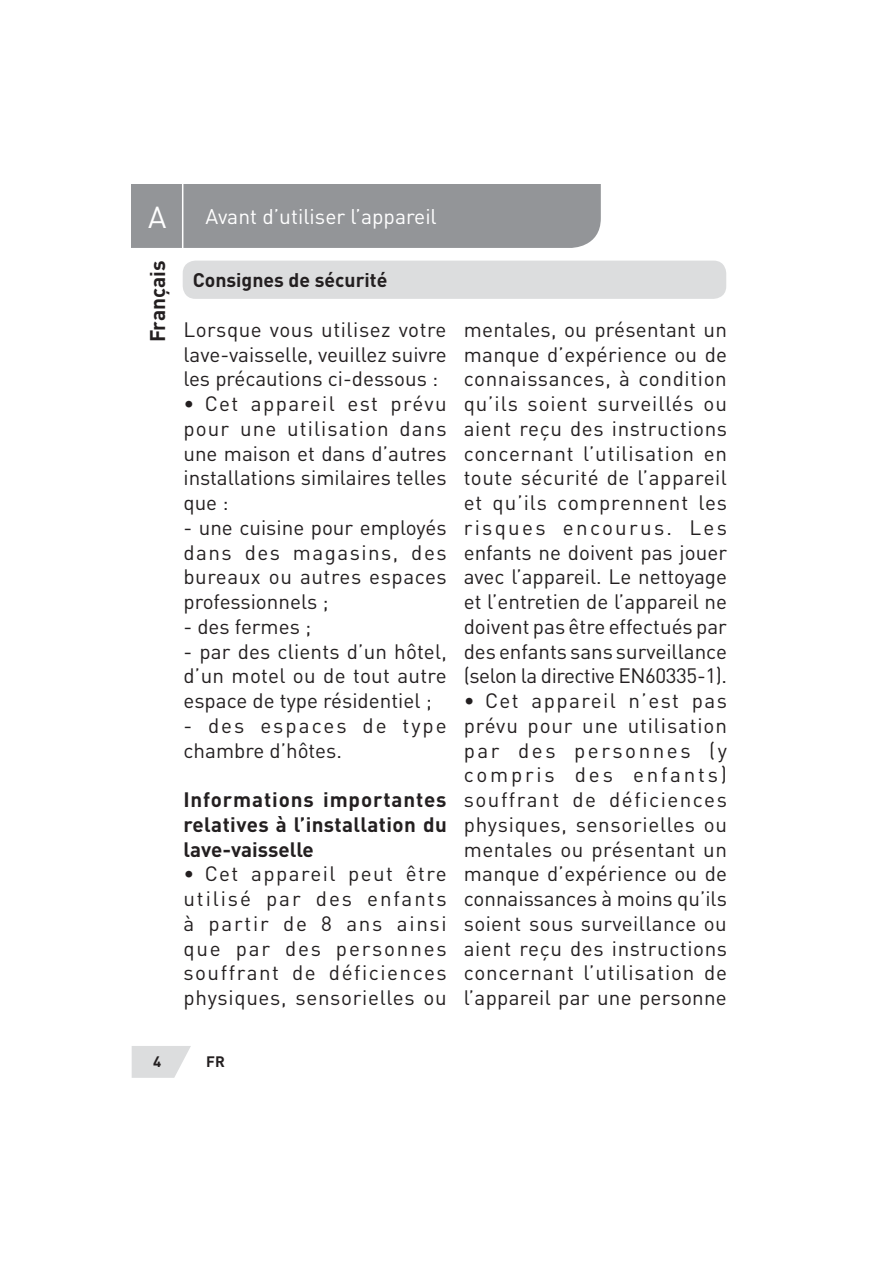
<style>
.page{position:relative;width:893px;height:1263px;background:#fff}
.page>*{position:absolute;margin:0;border:0;box-sizing:border-box;transform-origin:0 0}
.t1{font:30px "DIN Pro";color:#fff}
.t2{font:21px "DIN Pro";color:#fff}
.t3{font:700 21px "DIN Pro";color:#231f20}
.t4{font:20.7px/24.8px "DIN Pro";color:#231f20;text-align:justify}
.t5{font:700 20.7px/24.8px "DIN Pro";letter-spacing:.02em;color:#231f20;text-align:justify}
.t6{font:20.7px/24.8px "DIN Pro";letter-spacing:.09em;color:#231f20}
.t7{font:700 19.5px "DIN Pro";color:#231f20}
.t8{font:700 15px "DIN Pro";color:#231f20}
</style>
<div class="page">
<svg style="left:132px;top:1046px;width:59px;height:32px;background:#e1e1e2"></svg>
<div style="left:132px;top:185px;width:469px;height:63px;background:#939598"></div>
<hr style="left:182px;top:185px;width:1px;height:71px;background:#fff">
<div style="left:183px;top:261px;width:543px;height:38px;background:#dcddde;border-radius:13px"></div>
<h1 class="t1" style="left:148px;top:206px;width:20px">A</h1>
<p class="t3" style="left:150px;top:342px;width:83px;rotate:-90deg">Français</p>
<p class="t2" style="left:206px;top:209px;width:233px">Avant d’utiliser l’appareil</p>
<p class="t7" style="left:193px;top:273px;width:196px">Consignes de sécurité</p>
<p class="t4" style="left:183px;top:319px;width:265px">Lorsque vous utilisez votre lave-vaisselle, veuillez suivre les précautions ci-dessous :</p>
<p class="t4" style="left:183px;top:394px;width:265px">• Cet appareil est prévu pour une utilisation dans une maison et dans d’autres installations similaires telles que :</p>
<p class="t4" style="left:183px;top:517px;width:265px">- une cuisine pour employés dans des magasins, des bureaux ou autres espaces professionnels ;</p>
<p class="t4" style="left:183px;top:616px;width:129px">- des fermes ;</p>
<p class="t4" style="left:183px;top:641px;width:265px">- par des clients d’un hôtel, d’un motel ou de tout autre espace de type résidentiel ;</p>
<p class="t6" style="left:183px;top:715px;width:265px">- des espaces de type chambre d’hôtes.</p>
<p class="t5" style="left:183px;top:789px;width:265px">Informations importantes relatives à l’installation du lave-vaisselle</p>
<p class="t4" style="left:183px;top:864px;width:265px">• Cet appareil peut être utilisé par des enfants à partir de 8 ans ainsi que par des personnes souffrant de déficiences physiques, sensorielles ou</p>
<p class="t8" style="left:153px;top:1056px;width:10px">4</p>
<p class="t8" style="left:206px;top:1056px;width:20px">FR</p>
<p class="t4" style="left:464px;top:319px;width:265px">mentales, ou présentant un manque d’expérience ou de connaissances, à condition qu’ils soient surveillés ou aient reçu des instructions concernant l’utilisation en toute sécurité de l’appareil et qu’ils comprennent les risques encourus. Les enfants ne doivent pas jouer avec l’appareil. Le nettoyage et l’entretien de l’appareil ne doivent pas être effectués par des enfants sans surveillance (selon la directive EN60335-1).</p>
<p class="t4" style="left:464px;top:691px;width:265px">• Cet appareil n’est pas prévu pour une utilisation par des personnes (y compris des enfants) souffrant de déficiences physiques, sensorielles ou mentales ou présentant un manque d’expérience ou de connaissances à moins qu’ils soient sous surveillance ou aient reçu des instructions concernant l’utilisation de l’appareil par une personne</p>
</div>
